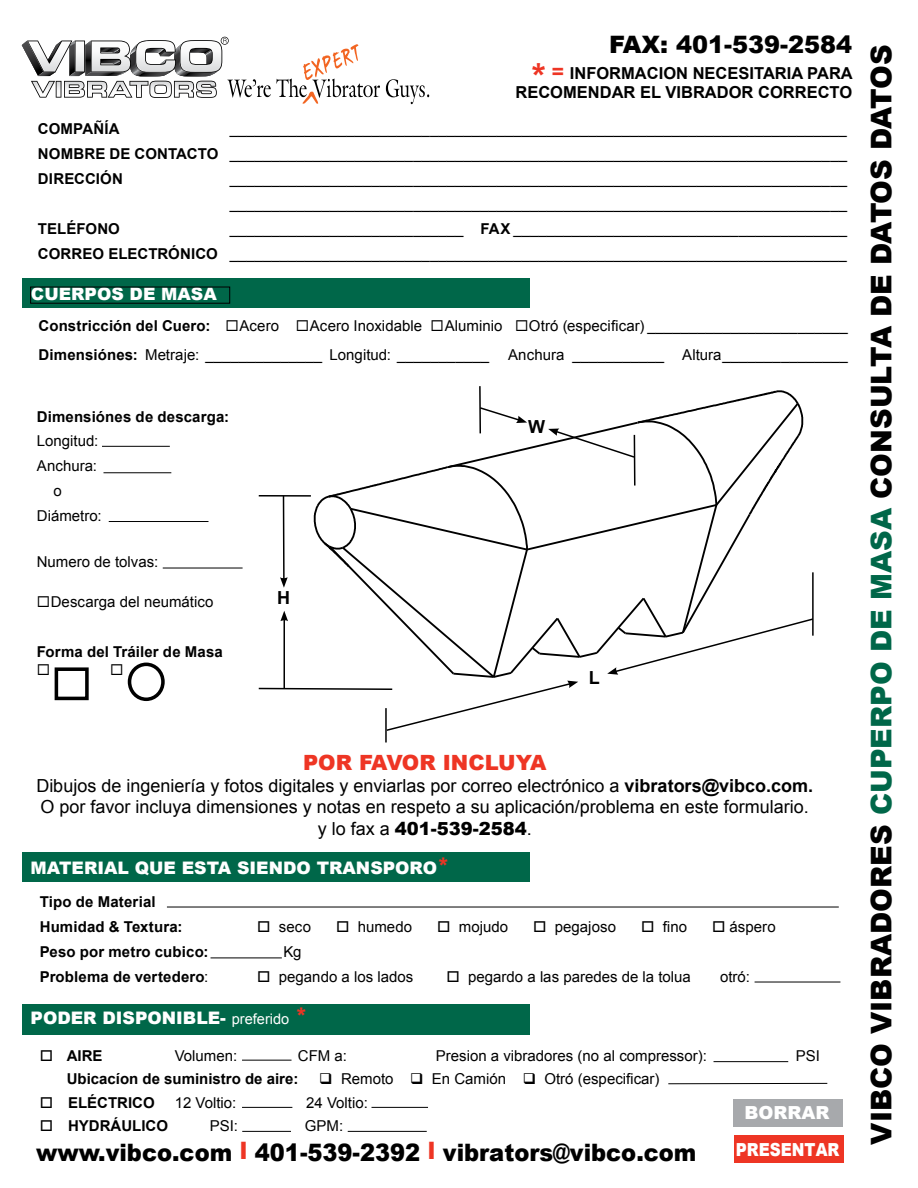
<style>
.page{position:relative;width:918px;height:1188px;background:#fff}
.page>*{position:absolute;margin:0;border:0;box-sizing:border-box;transform-origin:0 0}
.t1{font:900 28.5px "Arial";color:#000}
.t2{font:900 24px "Arial";color:#000;scale:.94 1}
.t3{font:900 24px "Arial";color:#000}
.t4{font:900 21px "Arial";color:#ee3524}
.t5{font:18px/21.6px "Arial";color:#000;text-align:center}
.t6{font:900 18px "Arial";color:#fff;scale:.85 1}
.t7{font:900 18px "Arial";color:#fff}
.t8{font:700 18px "Arial";color:#000}
.t9{font:900 17.25px "Arial";color:#fff}
.t10{font:700 16.5px/19.8px "Arial";color:#000;text-align:right}
.t11{font:15px/25px "Arial";color:#000}
.t12{font:700 15px/24.8px "Arial";letter-spacing:.005em;color:#000}
.s1{font-size:36px;color:#ee3524}
.s2{font-size:21px;color:#ee3524}
.s3{font-weight:700}
.s4{font-weight:900}
.s5{font-size:22.5px;color:#ee3524}
.s6{font-weight:400}
.s7{font-weight:400;font-size:14.55px}
.s8{color:#ee3524}
.s9{color:#006749}
</style>
<div class="page">
<div style="left:22px;top:853px;width:507px;height:29px;background:#006749"></div>
<div style="left:22px;top:279px;width:507px;height:29px;background:#006749"></div>
<div style="left:30px;top:287px;width:200px;height:17px;border:1px solid #000"></div>
<hr style="left:242px;top:1060px;width:50px;height:1px;background:#000">
<hr style="left:714px;top:1061px;width:74px;height:1px;background:#000">
<hr style="left:167px;top:907px;width:672px;height:1px;background:#000">
<hr style="left:211px;top:958px;width:71px;height:1px;background:#000">
<hr style="left:755px;top:982px;width:85px;height:1px;background:#000">
<hr style="left:668px;top:1083px;width:159px;height:1px;background:#000">
<hr style="left:242px;top:1107px;width:50px;height:1px;background:#000">
<hr style="left:372px;top:1107px;width:56px;height:1px;background:#000">
<div style="left:55px;top:667px;width:34px;height:33px;border:4px solid #000"></div>
<div style="left:128px;top:663px;width:37px;height:38px;border:4px solid #000;border-radius:50%"></div>
<hr style="left:104px;top:472px;width:67px;height:1px;background:#000">
<hr style="left:109px;top:521px;width:99px;height:1px;background:#000">
<hr style="left:102px;top:446px;width:68px;height:1px;background:#000">
<hr style="left:163px;top:568px;width:80px;height:1px;background:#000">
<hr style="left:479px;top:386px;width:2px;height:47px;background:#000">
<hr style="left:385px;top:708px;width:2px;height:34px;background:#000">
<svg style="left:258px;top:390px;width:556px;height:342px"></svg>
<hr style="left:242px;top:1131px;width:49px;height:1px;background:#000">
<hr style="left:348px;top:1131px;width:79px;height:1px;background:#000">
<div style="left:22px;top:1004px;width:507px;height:30px;background:#006749"></div>
<svg style="left:386px;top:79px;width:43px;height:25px"></svg>
<svg style="left:22px;top:37px;width:358px;height:67px"></svg>
<div style="left:734px;top:1135px;width:109px;height:28px;background:#ee3524"></div>
<div style="left:733px;top:1099px;width:110px;height:28px;background:#a7a9ac"></div>
<h2 class="t3" style="left:609px;top:27px;width:245px">FAX: 401-539-2584</h2>
<p class="t10" style="left:515px;top:64px;width:339px"><span class="s1">*</span> <span class="s2">=</span> INFORMACION NECESITARIA PARA<br>RECOMENDAR EL VIBRADOR CORRECTO</p>
<p class="t12" style="left:38px;top:116px;width:83px">COMPAÑÍA</p>
<p class="t11" style="left:38px;top:116px;width:811px;text-align:justify;text-indent:192px">__________________________________________________________________________ <span class="s3">NOMBRE DE CONTACTO</span> __________________________________________________________________________ <span class="s3">DIRECCIÓN</span></p>
<p class="t11" style="left:230px;top:166px;width:619px">__________________________________________________________________________ __________________________________________________________________________</p>
<p class="t12" style="left:38px;top:217px;width:83px">TELÉFONO</p>
<p class="t11" style="left:38px;top:216px;width:811px;text-align:right">____________________________ <span class="s3">FAX</span> ________________________________________<br><span class="s3">CORREO ELECTRÓNICO</span> __________________________________________________________________________</p>
<p class="t9" style="left:31px;top:281px;width:187px">CUERPOS DE MASA</p>
<p class="t11" style="left:39px;top:311px;width:811px;line-height:29.2px"><span class="s3">Constricción del Cuero:</span> ◻Acero ◻Acero Inoxidable ◻Aluminio ◻Otró (especificar) ________________________<br><span class="s3">Dimensiónes:</span> Metraje: ______________ Longitud: ___________</p>
<p class="t11" style="left:508px;top:342px;width:341px">Anchura ___________ Altura_______________</p>
<p class="t12" style="left:37px;top:405px;width:194px">Dimensiónes de descarga:</p>
<p class="t11" style="left:37px;top:429px;width:63px">Longitud:</p>
<p class="t11" style="left:37px;top:454px;width:62px">Anchura:</p>
<p class="t11" style="left:53px;top:478px;width:10px">o</p>
<p class="t11" style="left:37px;top:503px;width:66px">Diámetro:</p>
<p class="t11" style="left:37px;top:549px;width:123px">Numero de tolvas:</p>
<p class="t11" style="left:37px;top:589px;width:178px">◻Descarga del neumático</p>
<p class="t12" style="left:37px;top:639px;width:188px">Forma del Tráiler de Masa</p>
<p class="t8" style="left:277px;top:586px;width:14px">H</p>
<p class="t8" style="left:528px;top:415px;width:18px">W</p>
<p class="t8" style="left:589px;top:666px;width:12px">L</p>
<h3 class="t4" style="left:303px;top:748px;width:245px">POR FAVOR INCLUYA</h3>
<p class="t5" style="left:36px;top:775px;width:778px">Dibujos de ingeniería y fotos digitales y enviarlas por correo electrónico a <span class="s3">vibrators@vibco.com.<br></span>O por favor incluya dimensiones y notas en respeto a su aplicación/problema en este formulario. y lo fax a <span class="s4">401-539-2584</span>.</p>
<p class="t9" style="left:31px;top:856px;width:421px">MATERIAL QUE ESTA SIENDO TRANSPORO<span class="s5">*</span></p>
<p class="t12" style="left:40px;top:890px;width:144px">Tipo de Material<br>Humidad &amp; Textura:</p>
<p class="t11" style="left:257px;top:915px;width:55px">□ seco</p>
<p class="t11" style="left:336px;top:915px;width:78px">□ humedo</p>
<p class="t11" style="left:437px;top:915px;width:72px">□ mojudo</p>
<p class="t11" style="left:533px;top:915px;width:85px">□ pegajoso</p>
<p class="t11" style="left:641px;top:915px;width:48px">□ fino</p>
<p class="t11" style="left:712px;top:915px;width:65px">□ áspero</p>
<p class="t12" style="left:40px;top:940px;width:170px">Peso por metro cubico:</p>
<p class="t11" style="left:284px;top:939px;width:20px">Kg</p>
<p class="t12" style="left:40px;top:965px;width:170px">Problema de vertedero<span class="s6">:</span></p>
<p class="t11" style="left:257px;top:964px;width:157px">□ pegando a los lados</p>
<p class="t11" style="left:447px;top:964px;width:246px">□ pegardo a las paredes de la tolua</p>
<p class="t11" style="left:720px;top:964px;width:32px">otró:</p>
<p class="t9" style="left:31px;top:1005px;width:278px">PODER DISPONIBLE- <span class="s7">preferido</span> <span class="s5">*</span></p>
<p class="t12" style="left:40px;top:1044px;width:64px">□ AIRE</p>
<p class="t11" style="left:175px;top:1044px;width:64px">Volumen:</p>
<p class="t11" style="left:298px;top:1044px;width:51px">CFM a:</p>
<p class="t11" style="left:436px;top:1044px;width:272px">Presion a vibradores (no al compressor):</p>
<p class="t11" style="left:796px;top:1044px;width:26px">PSI</p>
<p class="t12" style="left:67px;top:1067px;width:233px">Ubicacíon de suministro de aire:</p>
<p class="t11" style="left:319px;top:1067px;width:342px">❑ Remoto ❑ En Camión ❑ Otró (especificar)</p>
<p class="t12" style="left:40px;top:1091px;width:117px">□ ELÉCTRICO</p>
<p class="t11" style="left:175px;top:1090px;width:63px">12 Voltio:</p>
<p class="t11" style="left:306px;top:1090px;width:63px">24 Voltio:</p>
<p class="t12" style="left:40px;top:1114px;width:130px">□ HYDRÁULICO</p>
<p class="t11" style="left:210px;top:1113px;width:30px">PSI:</p>
<p class="t11" style="left:305px;top:1113px;width:40px">GPM:</p>
<p class="t7" style="left:745px;top:1100px;width:87px">BORRAR</p>
<h2 class="t2" style="left:36px;top:1135px;width:704px">www.vibco.com <span class="s8">l</span> 401-539-2392 <span class="s8">l</span> vibrators@vibco.com</h2>
<p class="t6" style="left:736px;top:1137px;width:123px">PRESENTAR</p>
<h1 class="t1" style="left:861px;top:1145px;width:1101px;rotate:-90deg">VIBCO VIBRADORES <span class="s9">CUPERPO DE MASA</span> CONSULTA DE DATOS DATOS</h1>
</div>
